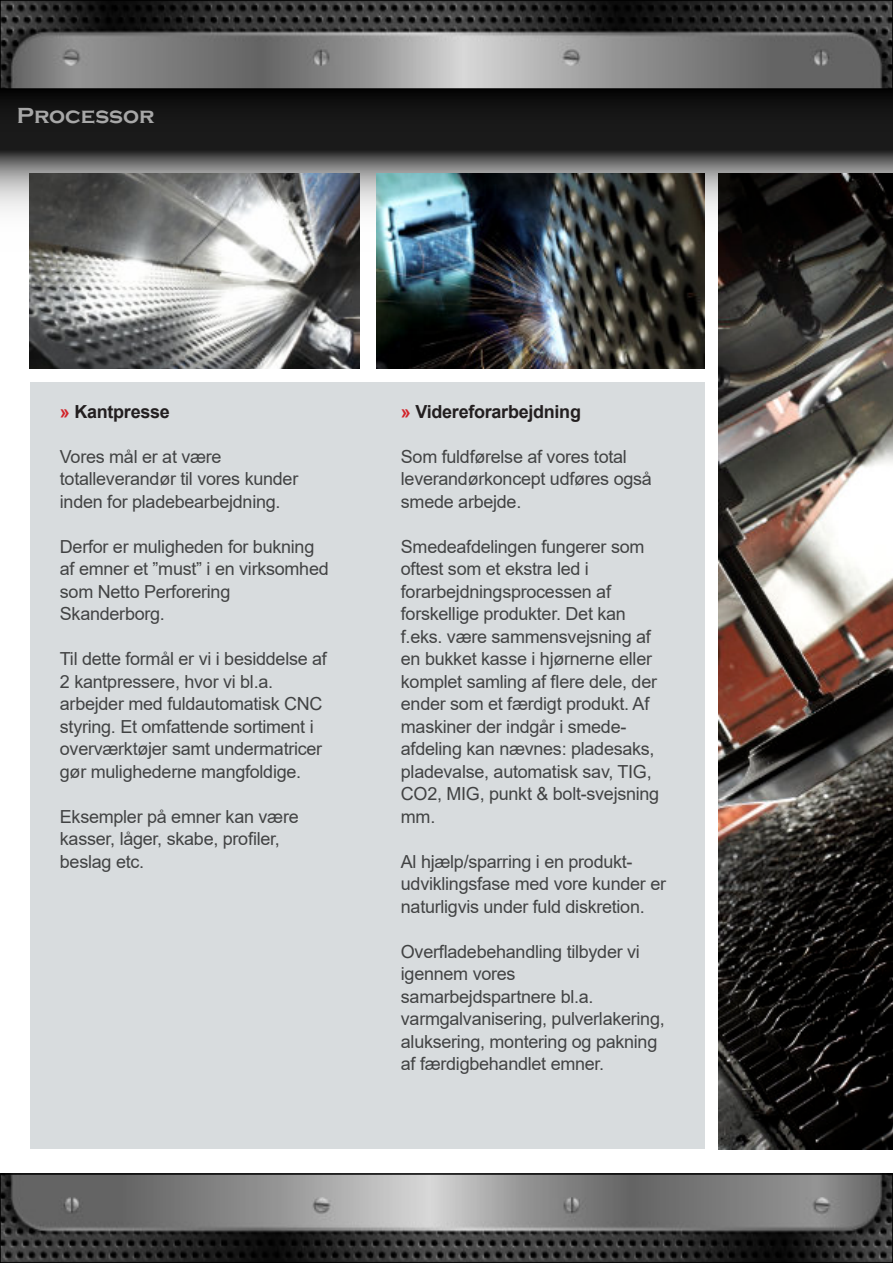
<style>
.page{position:relative;width:893px;height:1263px;background:#fff}
.page>*{position:absolute;margin:0;border:0;box-sizing:border-box;transform-origin:0 0}
.t1{font:700 22.5px "Copperplate Gothic";color:rgb(255 255 255/.62)}
.t2{font:18px/22.5px "Arial";letter-spacing:-.015em;color:rgb(0 0 0/.7)}
.t3{font:700 18px "Arial";letter-spacing:-.015em;color:#231f20}
.s1{color:#d22329}
</style>
<div class="page">
<div style="left:30px;top:382px;width:674px;height:767px;background:#d8dcde"></div>
<img style="left:3px;top:1176px;width:887px;height:84px">
<div style="left:0;top:1173px;width:893px;height:90px;border:2px solid #000"></div>
<img style="left:0;top:3px;width:893px;height:248px">
<div style="left:0;top:0;width:893px;height:90px;border:2px solid #000"></div>
<img style="left:376px;top:173px;width:328px;height:196px">
<img style="left:30px;top:173px;width:330px;height:196px">
<img style="left:719px;top:173px;width:174px;height:976px">
<p class="t1" style="left:17px;top:102px;width:139px">Processor</p>
<p class="t3" style="left:60px;top:405px;width:111px"><span class="s1">»</span> Kantpresse</p>
<p class="t2" style="left:60px;top:447px;width:240px">Vores mål er at være totalleverandør til vores kunder inden for pladebearbejdning.</p>
<p class="t2" style="left:60px;top:537px;width:270px">Derfor er muligheden for bukning af emner et ”must” i en virksomhed som Netto Perforering<br>Skanderborg.</p>
<p class="t2" style="left:60px;top:649px;width:269px">Til dette formål er vi i besiddelse af 2 kantpressere, hvor vi bl.a. arbejder med fuldautomatisk CNC styring. Et omfattende sortiment i overværktøjer samt undermatricer gør mulighederne mangfoldige.</p>
<p class="t2" style="left:60px;top:807px;width:240px">Eksempler på emner kan være kasser, låger, skabe, profiler, beslag etc.</p>
<p class="t3" style="left:401px;top:405px;width:182px"><span class="s1">»</span> Videreforarbejdning</p>
<p class="t2" style="left:401px;top:447px;width:252px">Som fuldførelse af vores total leverandørkoncept udføres også smede arbejde.</p>
<p class="t2" style="left:401px;top:537px;width:260px">Smedeafdelingen fungerer som oftest som et ekstra led i forarbejdningsprocessen af forskellige produkter. Det kan f.eks. være sammensvejsning af en bukket kasse i hjørnerne eller komplet samling af flere dele, der ender som et færdigt produkt. Af maskiner der indgår i smede&shy;afdeling kan nævnes: pladesaks, pladevalse, automatisk sav, TIG,<br>CO2, MIG, punkt &amp; bolt-svejsning mm.</p>
<p class="t2" style="left:401px;top:852px;width:267px">Al hjælp/sparring i en produkt&shy;udviklingsfase med vore kunder er naturligvis under fuld diskretion.</p>
<p class="t2" style="left:401px;top:942px;width:265px">Overfladebehandling tilbyder vi igennem vores samarbejdspartnere bl.a. varmgalvanisering, pulverlakering, aluksering, montering og pakning af færdigbehandlet emner.</p>
</div>
